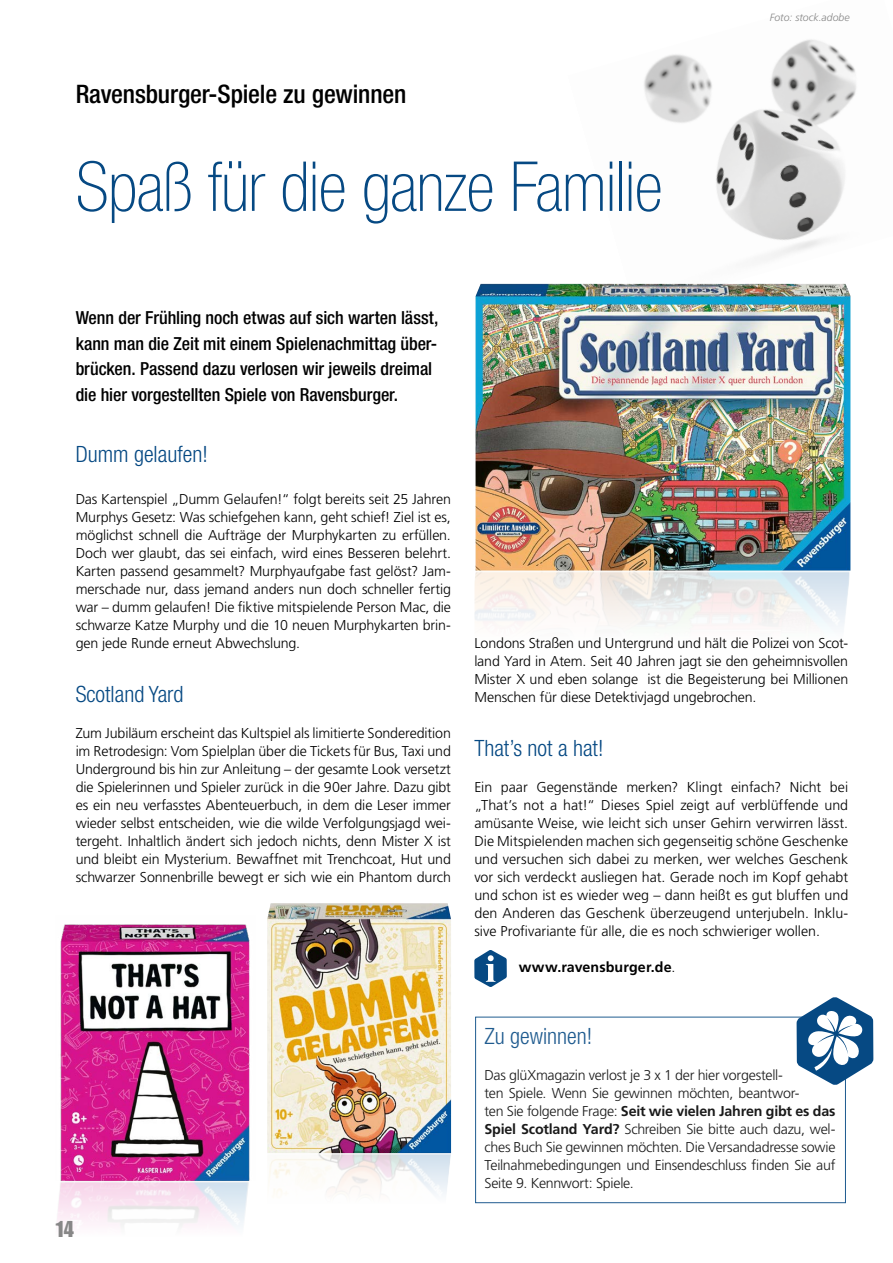
<style>
.page{position:relative;width:893px;height:1263px;background:#fff}
.page>*{position:absolute;margin:0;border:0;box-sizing:border-box;transform-origin:0 0}
.t1{font:100 condensed 69px "Helvetica Neue LT Std";letter-spacing:-.01em;color:#064983}
.t2{font:500 condensed 25.5px "Helvetica Neue LT Std";letter-spacing:-.005em;color:#000}
.t3{font:300 condensed 22.5px "Helvetica Neue LT Std";color:#064983}
.t4{font:22.5px "Impact LT Std";color:#878787}
.t5{font:500 condensed 18px/25.5px "Helvetica Neue LT Std";letter-spacing:-.005em;color:#000}
.t6{font:300 14.25px/18px "Frutiger LT Std";letter-spacing:-.015em;color:#000;text-align:justify}
.t7{font:700 14.25px "Frutiger LT Std";letter-spacing:.01em;color:#000}
.t8{font:italic 300 10.5px "Frutiger LT Std";color:#878787}
.s1{font-weight:300}
.s2{font-weight:700}
</style>
<div class="page">
<img style="left:567px;top:39px;width:289px;height:271px">
<svg style="left:474px;top:950px;width:33px;height:37px"></svg>
<img style="left:267px;top:903px;width:184px;height:291px">
<img style="left:57px;top:924px;width:193px;height:302px">
<img style="left:476px;top:284px;width:374px;height:287px">
<img style="left:474px;top:571px;width:375px;height:56px">
<div style="left:475px;top:1017px;width:371px;height:186px;border:1px solid #064983"></div>
<svg style="left:797px;top:997px;width:76px;height:88px"></svg>
<h2 class="t2" style="left:76px;top:79px;width:332px">Ravensburger-Spiele zu gewinnen</h2>
<h1 class="t1" style="left:76px;top:148px;width:588px">Spaß für die ganze Familie</h1>
<p class="t5" style="left:76px;top:305px;width:364px">Wenn der Frühling noch etwas auf sich warten lässt, kann man die Zeit mit einem Spielenachmittag über&shy;brücken. Passend dazu verlosen wir jeweils dreimal die hier vorgestellten Spiele von Ravensburger.</p>
<p class="t8" style="left:770px;top:11px;width:81px">Foto: stock.adobe</p>
<h3 class="t3" style="left:76px;top:441px;width:134px">Dumm gelaufen!</h3>
<p class="t6" style="left:76px;top:490px;width:377px">Das Kartenspiel „Dumm Gelaufen!“ folgt bereits seit 25 Jahren Murphys Gesetz: Was schiefgehen kann, geht schief! Ziel ist es, möglichst schnell die Aufträge der Murphykarten zu erfüllen.<br>Doch wer glaubt, das sei einfach, wird eines Besseren belehrt.<br>Karten passend gesammelt? Murphyaufgabe fast gelöst? Jam&shy;merschade nur, dass jemand anders nun doch schneller fertig war – dumm gelaufen! Die fiktive mitspielende Person Mac, die schwarze Katze Murphy und die 10 neuen Murphykarten brin&shy;gen jede Runde erneut Abwechslung.</p>
<h3 class="t3" style="left:76px;top:681px;width:109px">Scotland Yard</h3>
<p class="t6" style="left:76px;top:724px;width:377px">Zum Jubiläum erscheint das Kultspiel als limitierte Sonderedition im Retrodesign: Vom Spielplan über die Tickets für Bus, Taxi und Underground bis hin zur Anleitung – der gesamte Look versetzt die Spielerinnen und Spieler zurück in die 90er Jahre. Dazu gibt es ein neu verfasstes Abenteuerbuch, in dem die Leser immer wieder selbst entscheiden, wie die wilde Verfolgungsjagd wei&shy;tergeht. Inhaltlich ändert sich jedoch nichts, denn Mister X ist und bleibt ein Mysterium. Bewaffnet mit Trenchcoat, Hut und schwarzer Sonnenbrille bewegt er sich wie ein Phantom durch</p>
<h3 class="t4" style="left:55px;top:1216px;width:21px">14</h3>
<p class="t6" style="left:474px;top:634px;width:375px">Londons Straßen und Untergrund und hält die Polizei von Scot&shy;land Yard in Atem. Seit 40 Jahren jagt sie den geheimnisvollen Mister X und eben solange ist die Begeisterung bei Millionen Menschen für diese Detektivjagd ungebrochen.</p>
<h3 class="t3" style="left:474px;top:735px;width:131px">That’s not a hat!</h3>
<p class="t6" style="left:474px;top:778px;width:375px">Ein paar Gegenstände merken? Klingt einfach? Nicht bei „That’s not a hat!“ Dieses Spiel zeigt auf verblüffende und amüsante Weise, wie leicht sich unser Gehirn verwirren lässt.<br>Die Mitspielenden machen sich gegenseitig schöne Geschenke und versuchen sich dabei zu merken, wer welches Geschenk vor sich verdeckt ausliegen hat. Gerade noch im Kopf gehabt und schon ist es wieder weg – dann heißt es gut bluffen und den Anderen das Geschenk überzeugend unterjubeln. Inklu&shy;sive Profivariante für alle, die es noch schwieriger wollen.</p>
<p class="t7" style="left:519px;top:959px;width:158px">www.ravensburger.de<span class="s1">.</span></p>
<h3 class="t3" style="left:484px;top:1023px;width:109px">Zu gewinnen!</h3>
<p class="t6" style="left:484px;top:1066px;width:353px;text-align:left">Das glüXmagazin verlost je 3 x 1 der hier vorgestell-<br>ten Spiele. Wenn Sie gewinnen möchten, beantwor-<br>ten Sie folgende Frage: <span class="s2">Seit wie vielen Jahren gibt es das Spiel Scotland Yard?</span> Schreiben Sie bitte auch dazu, wel&shy;ches Buch Sie gewinnen möchten. Die Versandadresse sowie Teilnahmebedingungen und Einsendeschluss finden Sie auf Seite 9. Kennwort: Spiele.</p>
</div>
